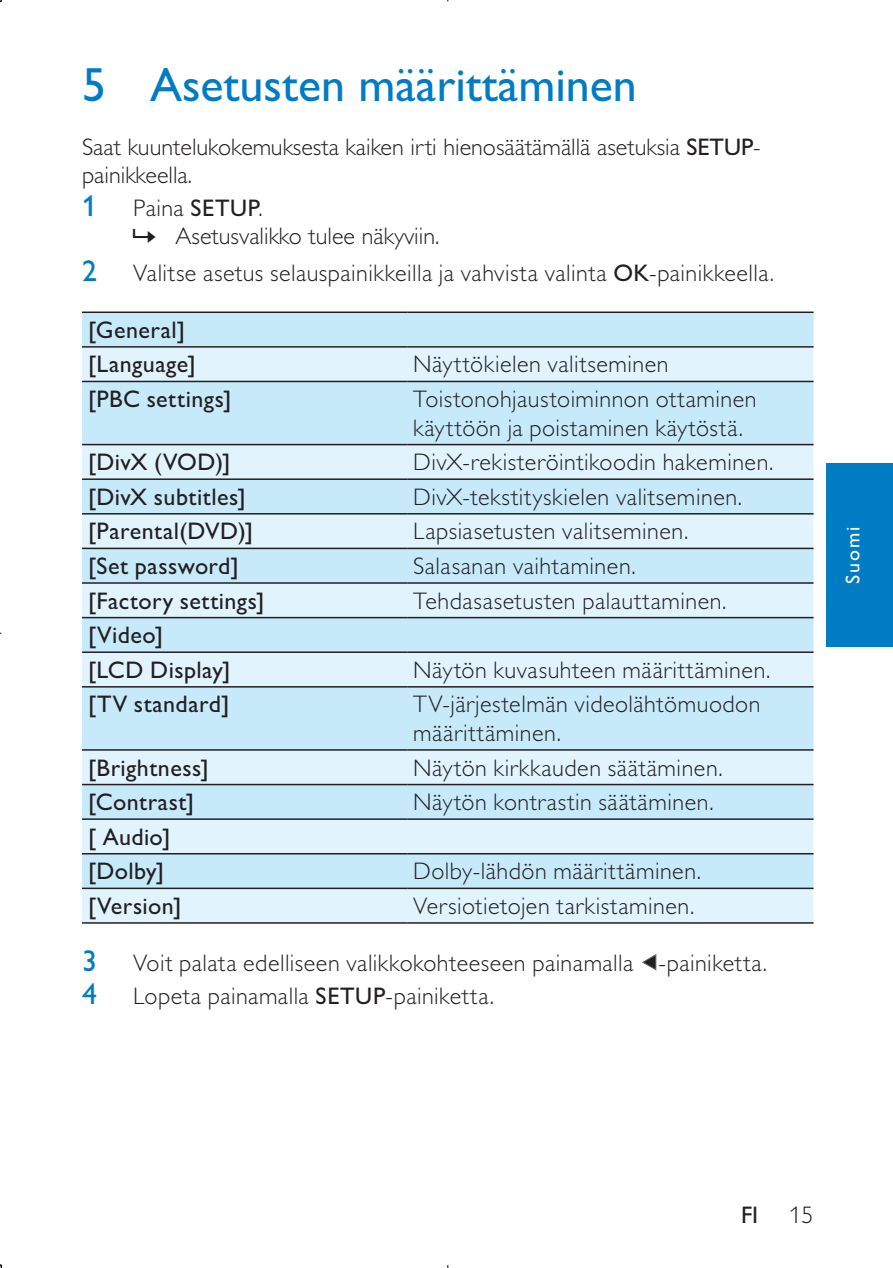
<style>
.page{position:relative;width:893px;height:1268px;background:#fff}
.page>*{position:absolute;margin:0;border:0;box-sizing:border-box;transform-origin:0 0}
.t1{font:48px "Gill Sans Alt One WGL";color:#007cc5}
.t2{font:30px "Gill Sans Alt One WGL";color:#007cc5}
.t3{font:24px/28.5px "Gill Sans Alt One WGL Light";letter-spacing:.02em;color:#231f20}
.t4{font:24px/34.5px "Gill Sans Alt One WGL";letter-spacing:.02em;color:#231f20}
.t5{font:24px/28.5px "Gill Sans Alt One WGL Light";color:#231f20}
.t6{font:19.8px "Gill Sans Alt One WGL";letter-spacing:.1em;color:#fff}
.s1{font-family:"Gill Sans Alt One WGL"}
</style>
<div class="page">
<div style="left:82px;top:313px;width:731px;height:131px;background:#c7eafb"></div>
<div style="left:82px;top:347px;width:731px;height:33px;background:#e1f4fd"></div>
<svg style="left:82px;top:445px;width:731px;height:477px;background:#d2ecf9"></svg>
<hr style="left:82px;top:311px;width:325px;height:2px;background:#231f20">
<hr style="left:82px;top:346px;width:325px;height:1px;background:#231f20">
<hr style="left:407px;top:311px;width:406px;height:2px;background:#231f20">
<hr style="left:407px;top:346px;width:406px;height:1px;background:#231f20">
<hr style="left:82px;top:380px;width:325px;height:2px;background:#231f20">
<hr style="left:407px;top:380px;width:406px;height:2px;background:#231f20">
<hr style="left:82px;top:444px;width:325px;height:1px;background:#231f20">
<hr style="left:407px;top:444px;width:406px;height:1px;background:#231f20">
<hr style="left:82px;top:478px;width:325px;height:2px;background:#231f20">
<hr style="left:407px;top:478px;width:406px;height:2px;background:#231f20">
<hr style="left:82px;top:513px;width:325px;height:1px;background:#231f20">
<hr style="left:82px;top:547px;width:325px;height:2px;background:#231f20">
<hr style="left:407px;top:513px;width:406px;height:1px;background:#231f20">
<hr style="left:407px;top:547px;width:406px;height:2px;background:#231f20">
<hr style="left:82px;top:582px;width:325px;height:1px;background:#231f20">
<hr style="left:407px;top:582px;width:406px;height:1px;background:#231f20">
<hr style="left:82px;top:616px;width:325px;height:2px;background:#231f20">
<hr style="left:407px;top:616px;width:406px;height:2px;background:#231f20">
<hr style="left:82px;top:651px;width:325px;height:2px;background:#231f20">
<hr style="left:82px;top:686px;width:325px;height:1px;background:#231f20">
<hr style="left:407px;top:651px;width:406px;height:2px;background:#231f20">
<hr style="left:407px;top:686px;width:406px;height:1px;background:#231f20">
<hr style="left:82px;top:749px;width:325px;height:1px;background:#231f20">
<hr style="left:82px;top:783px;width:325px;height:2px;background:#231f20">
<hr style="left:407px;top:749px;width:406px;height:1px;background:#231f20">
<hr style="left:407px;top:783px;width:406px;height:2px;background:#231f20">
<hr style="left:82px;top:818px;width:325px;height:1px;background:#231f20">
<hr style="left:82px;top:852px;width:325px;height:2px;background:#231f20">
<hr style="left:407px;top:818px;width:406px;height:1px;background:#231f20">
<hr style="left:407px;top:852px;width:406px;height:2px;background:#231f20">
<hr style="left:82px;top:887px;width:325px;height:2px;background:#231f20">
<hr style="left:82px;top:922px;width:325px;height:1px;background:#231f20">
<hr style="left:407px;top:887px;width:406px;height:2px;background:#231f20">
<hr style="left:407px;top:922px;width:406px;height:1px;background:#231f20">
<svg style="left:643px;top:954px;width:13px;height:15px"></svg>
<div style="left:826px;top:464px;width:67px;height:183px;background:#007cc5"></div>
<h1 class="t1" style="left:82px;top:68px;width:556px">5 Asetusten määrittäminen</h1>
<p class="t5" style="left:82px;top:135px;width:680px">Saat kuuntelukokemuksesta kaiken irti hienosäätämällä asetuksia <span class="s1">SETUP&shy;</span>painikkeella.</p>
<p class="t2" style="left:82px;top:195px;width:16px">1</p>
<p class="t5" style="left:176px;top:196px;width:265px;text-indent:-43px">Paina <span class="s1">SETUP</span>.<br>Asetusvalikko tulee näkyviin.</p>
<p class="t2" style="left:82px;top:261px;width:16px">2</p>
<p class="t3" style="left:133px;top:262px;width:642px">Valitse asetus selauspainikkeilla ja vahvista valinta <span class="s1">OK</span>-painikkeella.</p>
<p class="t4" style="left:88px;top:315px;width:109px">[General] [Language]</p>
<p class="t3" style="left:413px;top:353px;width:257px">Näyttökielen valitseminen</p>
<p class="t4" style="left:88px;top:384px;width:145px">[PBC settings]</p>
<p class="t3" style="left:413px;top:387px;width:345px">Toistonohjaustoiminnon ottaminen käyttöön ja poistaminen käytöstä.</p>
<p class="t4" style="left:88px;top:447px;width:144px">[DivX (VOD)]</p>
<p class="t3" style="left:413px;top:450px;width:362px">DivX-rekisteröintikoodin hakeminen.</p>
<p class="t4" style="left:88px;top:482px;width:159px">[DivX subtitles]</p>
<p class="t3" style="left:413px;top:485px;width:330px">DivX-tekstityskielen valitseminen.</p>
<p class="t4" style="left:88px;top:516px;width:167px">[Parental(DVD)]</p>
<p class="t3" style="left:413px;top:519px;width:277px">Lapsiasetusten valitseminen.</p>
<p class="t4" style="left:88px;top:551px;width:152px">[Set password]</p>
<p class="t3" style="left:413px;top:554px;width:224px">Salasanan vaihtaminen.</p>
<p class="t4" style="left:88px;top:586px;width:178px">[Factory settings]</p>
<p class="t3" style="left:413px;top:589px;width:315px">Tehdasasetusten palauttaminen.</p>
<p class="t4" style="left:88px;top:620px;width:144px">[Video]<br>[LCD Display]</p>
<p class="t3" style="left:413px;top:658px;width:359px">Näytön kuvasuhteen määrittäminen.</p>
<p class="t4" style="left:88px;top:689px;width:143px">[TV standard]</p>
<p class="t3" style="left:413px;top:692px;width:349px">TV-järjestelmän videolähtömuodon määrittäminen.</p>
<p class="t4" style="left:88px;top:752px;width:122px">[Brightness]</p>
<p class="t3" style="left:413px;top:755px;width:311px">Näytön kirkkauden säätäminen.</p>
<p class="t4" style="left:88px;top:787px;width:108px">[Contrast]</p>
<p class="t3" style="left:413px;top:790px;width:302px">Näytön kontrastin säätäminen.</p>
<p class="t4" style="left:88px;top:822px;width:84px">[ Audio] [Dolby]</p>
<p class="t3" style="left:413px;top:859px;width:289px">Dolby-lähdön määrittäminen.</p>
<p class="t4" style="left:88px;top:891px;width:95px">[Version]</p>
<p class="t3" style="left:413px;top:894px;width:283px">Versiotietojen tarkistaminen.</p>
<p class="t2" style="left:82px;top:950px;width:17px">3</p>
<p class="t3" style="left:133px;top:951px;width:635px">Voit palata edelliseen valikkokohteeseen painamalla -painiketta.</p>
<p class="t2" style="left:82px;top:983px;width:17px">4</p>
<p class="t3" style="left:133px;top:984px;width:362px">Lopeta painamalla <span class="s1">SETUP</span>-painiketta.</p>
<p class="t6" style="left:846px;top:584px;width:59px;rotate:-90deg">Suomi</p>
<p class="t4" style="left:741px;top:1200px;width:19px">FI</p>
<p class="t3" style="left:789px;top:1203px;width:25px">15</p>
</div>
